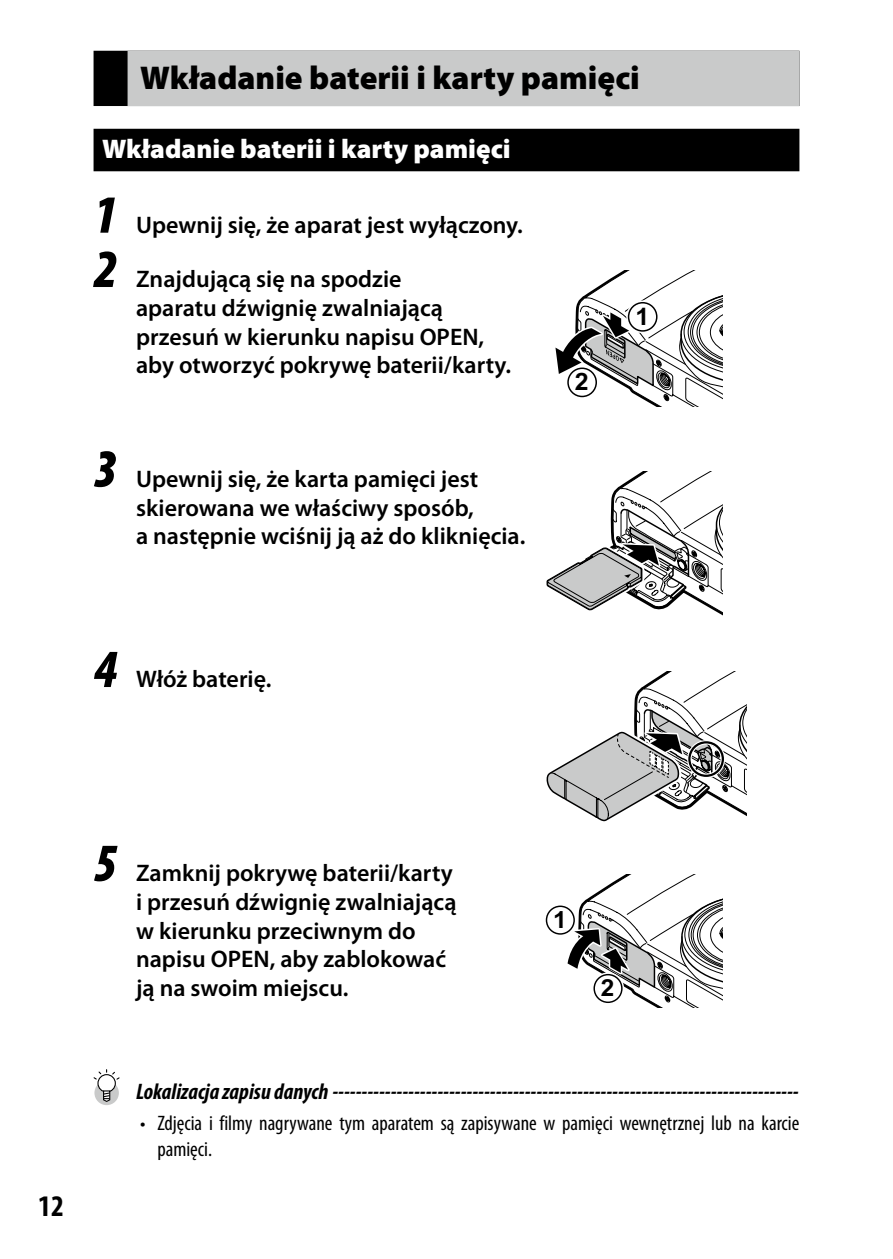
<style>
.page{position:relative;width:893px;height:1259px;background:#fff}
.page>*{position:absolute;margin:0;border:0;box-sizing:border-box;transform-origin:0 0}
.t1{font:italic 900 condensed 54px "Myriad Pro";color:#000}
.t2{font:900 33px "Myriad Pro";color:#000}
.t3{font:700 condensed 30px "Myriad Pro";color:#000}
.t4{font:900 27px "Myriad Pro";color:#fff}
.t5{font:600 24px/28.8px "Myriad Pro";color:#000}
.t6{font:700 24px "Arial";color:#000;scale:1.04 1}
.t7{font:700 23.4px "Arial";color:#000;scale:1.04 1}
.t8{font:italic 700 condensed 22.5px "Myriad Pro";color:#000}
.t9{font:condensed 21px/25.2px "Myriad Pro";color:#000}
</style>
<div class="page">
<div style="left:94px;top:51px;width:705px;height:55px;background:#000"></div>
<div style="left:128px;top:51px;width:671px;height:55px;background:#c9caca"></div>
<div style="left:94px;top:129px;width:705px;height:42px;background:#000"></div>
<div style="left:94px;top:1080px;width:25px;height:25px;background:#c9caca;border-radius:50%"></div>
<div style="left:98px;top:1074px;width:17px;height:18px;background:#fff;border-radius:50%"></div>
<div style="left:97px;top:1074px;width:19px;height:18px;border:1px solid #000;border-radius:50%"></div>
<svg style="left:94px;top:1069px;width:26px;height:11px"></svg>
<svg style="left:102px;top:1090px;width:9px;height:12px"></svg>
<svg style="left:555px;top:270px;width:168px;height:136px"></svg>
<div style="left:626px;top:300px;width:33px;height:33px;border:4px solid #fff;border-radius:50%"></div>
<div style="left:629px;top:303px;width:28px;height:28px;background:#fff;border-radius:50%"></div>
<div style="left:628px;top:302px;width:29px;height:30px;border:2px solid #000;border-radius:50%"></div>
<div style="left:566px;top:366px;width:32px;height:33px;border:4px solid #fff;border-radius:50%"></div>
<div style="left:568px;top:368px;width:28px;height:28px;background:#fff;border-radius:50%"></div>
<div style="left:567px;top:367px;width:30px;height:30px;border:2px solid #000;border-radius:50%"></div>
<svg style="left:546px;top:471px;width:177px;height:145px"></svg>
<svg style="left:546px;top:672px;width:200px;height:150px"></svg>
<div style="left:544px;top:904px;width:32px;height:32px;border:4px solid #fff;border-radius:50%"></div>
<div style="left:546px;top:906px;width:28px;height:28px;background:#fff;border-radius:50%"></div>
<div style="left:546px;top:905px;width:29px;height:29px;border:1px solid #000;border-radius:50%"></div>
<svg style="left:564px;top:874px;width:159px;height:133px"></svg>
<h2 class="t2" style="left:140px;top:59px;width:501px">Wkładanie baterii i karty pamięci</h2>
<p class="t4" style="left:102px;top:134px;width:410px">Wkładanie baterii i karty pamięci</p>
<h1 class="t1" style="left:94px;top:186px;width:26px">1</h1>
<p class="t5" style="left:136px;top:211px;width:388px">Upewnij się, że aparat jest wyłączony.</p>
<h1 class="t1" style="left:94px;top:240px;width:26px">2</h1>
<p class="t5" style="left:136px;top:265px;width:376px">Znajdującą się na spodzie<br>aparatu dźwignię zwalniającą przesuń w kierunku napisu OPEN, aby otworzyć pokrywę baterii/karty.</p>
<h1 class="t1" style="left:94px;top:440px;width:26px">3</h1>
<p class="t5" style="left:136px;top:464px;width:391px">Upewnij się, że karta pamięci jest skierowana we właściwy sposób,<br>a następnie wciśnij ją aż do kliknięcia.</p>
<h1 class="t1" style="left:94px;top:640px;width:26px">4</h1>
<p class="t5" style="left:136px;top:665px;width:137px">Włóż baterię.</p>
<p class="t6" style="left:575px;top:365px;width:15px">2</p>
<p class="t6" style="left:635px;top:299px;width:15px">1</p>
<h1 class="t1" style="left:94px;top:834px;width:26px">5</h1>
<p class="t5" style="left:136px;top:859px;width:322px">Zamknij pokrywę baterii/karty i przesuń dźwignię zwalniającą w kierunku przeciwnym do napisu OPEN, aby zablokować ją na swoim miejscu.</p>
<p class="t7" style="left:553px;top:903px;width:15px">1</p>
<p class="t7" style="left:601px;top:971px;width:15px">2</p>
<p class="t3" style="left:38px;top:1189px;width:27px">12</p>
<p class="t8" style="left:136px;top:1079px;width:664px">Lokalizacja zapisu danych --------------------------------------------------------------------------------</p>
<p class="t9" style="left:157px;top:1111px;width:644px;text-indent:-17px">• Zdjęcia i filmy nagrywane tym aparatem są zapisywane w pamięci wewnętrznej lub na karcie pamięci.</p>
</div>
